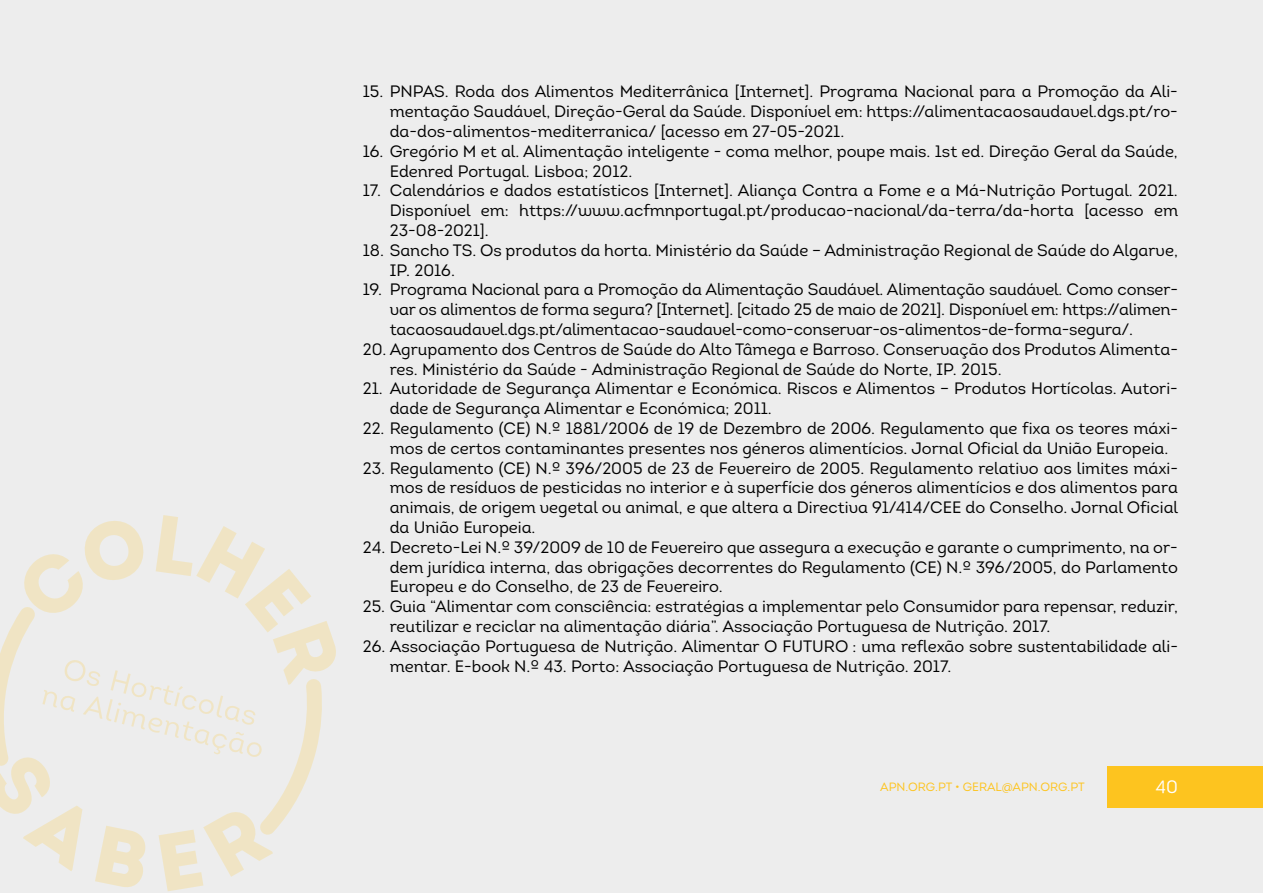
<style>
.page{position:relative;width:1263px;height:893px;background:#ededed}
.page>*{position:absolute;margin:0;border:0;box-sizing:border-box;transform-origin:0 0}
.t1{font:18px "Intro Book Alt";color:#fff}
.t2{font:16.5px/19.8px "Intro Book Alt";color:#000}
.t3{font:12px "Intro";color:#fdc41f}
</style>
<div class="page">
<div style="left:1107px;top:767px;width:156px;height:41px;background:#fdc41f"></div>
<svg style="left:24px;top:515px;width:312px;height:148px"></svg>
<svg style="left:0;top:594px;width:332px;height:297px"></svg>
<p class="t2" style="left:390px;top:82px;width:790px;text-align:justify;text-indent:-27px">15. PNPAS. Roda dos Alimentos Mediterrânica [Internet]. Programa Nacional para a Promoção da Ali&shy;mentação Saudável, Direção-Geral da Saúde. Disponível em: https://alimentacaosaudavel.dgs.pt/ro&shy;da-dos-alimentos-mediterranica/ [acesso em 27-05-2021.</p>
<p class="t2" style="left:390px;top:141px;width:789px;text-indent:-27px">16. Gregório M et al. Alimentação inteligente - coma melhor, poupe mais. 1st ed. Direção Geral da Saúde,<br>Edenred Portugal. Lisboa; 2012.</p>
<p class="t2" style="left:390px;top:181px;width:790px;text-align:justify;text-indent:-27px">17. Calendários e dados estatísticos [Internet]. Aliança Contra a Fome e a Má-Nutrição Portugal. 2021.<br>Disponível em: https://www.acfmnportugal.pt/producao-nacional/da-terra/da-horta [acesso em 23-08-2021].</p>
<p class="t2" style="left:390px;top:240px;width:790px;text-indent:-27px">18. Sancho TS. Os produtos da horta. Ministério da Saúde – Administração Regional de Saúde do Algarve,<br>IP. 2016.</p>
<p class="t2" style="left:390px;top:280px;width:790px;text-align:justify;text-indent:-27px">19. Programa Nacional para a Promoção da Alimentação Saudável. Alimentação saudável. Como conser&shy;var os alimentos de forma segura? [Internet]. [citado 25 de maio de 2021]. Disponível em: https://alimen&shy;tacaosaudavel.dgs.pt/alimentacao-saudavel-como-conservar-os-alimentos-de-forma-segura/.</p>
<p class="t2" style="left:390px;top:339px;width:790px;text-indent:-27px">20. Agrupamento dos Centros de Saúde do Alto Tâmega e Barroso. Conservação dos Produtos Alimenta&shy;res. Ministério da Saúde - Administração Regional de Saúde do Norte, IP. 2015.</p>
<p class="t2" style="left:390px;top:379px;width:790px;text-indent:-27px">21. Autoridade de Segurança Alimentar e Económica. Riscos e Alimentos – Produtos Hortícolas. Autori&shy;dade de Segurança Alimentar e Económica; 2011.</p>
<p class="t2" style="left:390px;top:418px;width:790px;text-indent:-27px">22. Regulamento (CE) N.º 1881/2006 de 19 de Dezembro de 2006. Regulamento que fixa os teores máxi&shy;mos de certos contaminantes presentes nos géneros alimentícios. Jornal Oficial da União Europeia.</p>
<p class="t2" style="left:390px;top:458px;width:790px;text-align:justify;text-indent:-27px">23. Regulamento (CE) N.º 396/2005 de 23 de Fevereiro de 2005. Regulamento relativo aos limites máxi&shy;mos de resíduos de pesticidas no interior e à superfície dos géneros alimentícios e dos alimentos para animais, de origem vegetal ou animal, e que altera a Directiva 91/414/CEE do Conselho. Jornal Oficial da União Europeia.</p>
<p class="t2" style="left:390px;top:537px;width:790px;text-align:justify;text-indent:-27px">24. Decreto-Lei N.º 39/2009 de 10 de Fevereiro que assegura a execução e garante o cumprimento, na or&shy;dem jurídica interna, das obrigações decorrentes do Regulamento (CE) N.º 396/2005, do Parlamento Europeu e do Conselho, de 23 de Fevereiro.</p>
<p class="t2" style="left:390px;top:597px;width:790px;text-indent:-27px">25. Guia “Alimentar com consciência: estratégias a implementar pelo Consumidor para repensar, reduzir, reutilizar e reciclar na alimentação diária”. Associação Portuguesa de Nutrição. 2017.</p>
<p class="t2" style="left:390px;top:636px;width:790px;text-indent:-27px">26. Associação Portuguesa de Nutrição. Alimentar O FUTURO : uma reflexão sobre sustentabilidade ali&shy;mentar. E-book N.º 43. Porto: Associação Portuguesa de Nutrição. 2017.</p>
<p class="t3" style="left:880px;top:780px;width:206px">APN.ORG.PT • GERAL@APN.ORG.PT</p>
<p class="t1" style="left:1155px;top:776px;width:24px">40</p>
</div>
